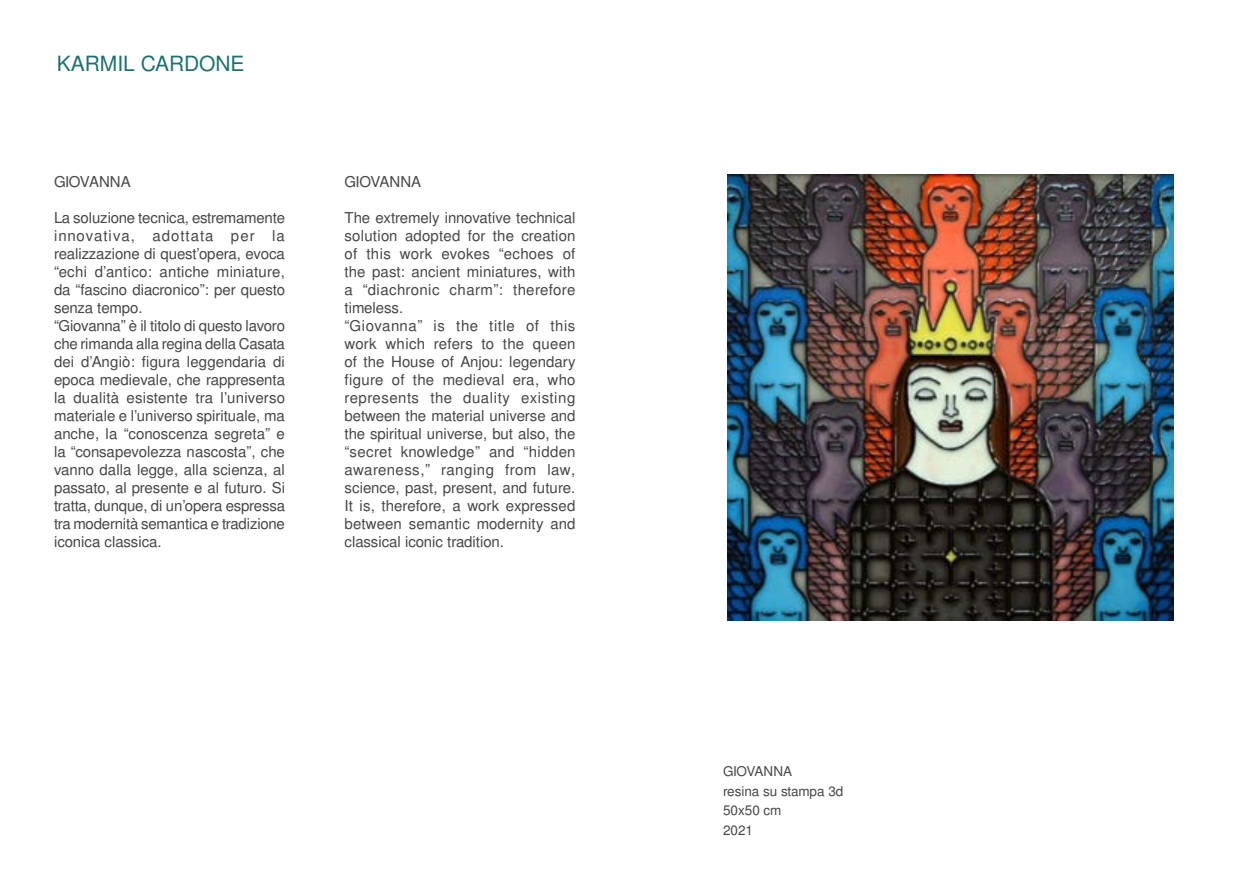
<style>
.page{position:relative;width:1259px;height:893px;background:#fff}
.page>*{position:absolute;margin:0;border:0;box-sizing:border-box;transform-origin:0 0}
.t1{font:21px "Free Sans";color:#1d706e}
.t2{font:15px/18px "Free Sans";color:#474645}
.t3{font:15px "Free Sans";letter-spacing:-.025em;color:#474645}
.t4{font:13.5px/19.5px "Free Sans";color:#474645}
</style>
<div class="page">
<img style="left:727px;top:175px;width:446px;height:445px">
<h1 class="t1" style="left:57px;top:49px;width:189px">KARMIL CARDONE</h1>
<p class="t3" style="left:54px;top:171px;width:78px">GIOVANNA</p>
<p class="t2" style="left:54px;top:209px;width:232px">La soluzione tecnica, estremamente innovativa, adottata per la realizzazione di quest’opera, evoca “echi d’antico: antiche miniature, da “fascino diacronico”: per questo senza tempo.<br>“Giovanna” è il titolo di questo lavoro che rimanda alla regina della Casata dei d’Angiò: figura leggendaria di epoca medievale, che rappresenta la dualità esistente tra l’universo materiale e l’universo spirituale, ma anche, la “conoscenza segreta” e la “consapevolezza nascosta”, che vanno dalla legge, alla scienza, al passato, al presente e al futuro. Si tratta, dunque, di un’opera espressa tra modernità semantica e tradizione iconica classica.</p>
<p class="t3" style="left:344px;top:171px;width:78px">GIOVANNA</p>
<p class="t2" style="left:344px;top:209px;width:232px">The extremely innovative technical solution adopted for the creation of this work evokes “echoes of the past: ancient miniatures, with a “diachronic charm”: therefore timeless.<br>“Giovanna” is the title of this work which refers to the queen of the House of Anjou: legendary figure of the medieval era, who represents the duality existing between the material universe and the spiritual universe, but also, the “secret knowledge” and “hidden awareness,” ranging from law, science, past, present, and future.<br>It is, therefore, a work expressed between semantic modernity and classical iconic tradition.</p>
<p class="t4" style="left:723px;top:762px;width:122px">GIOVANNA<br>resina su stampa 3d<br>50x50 cm<br>2021</p>
</div>
